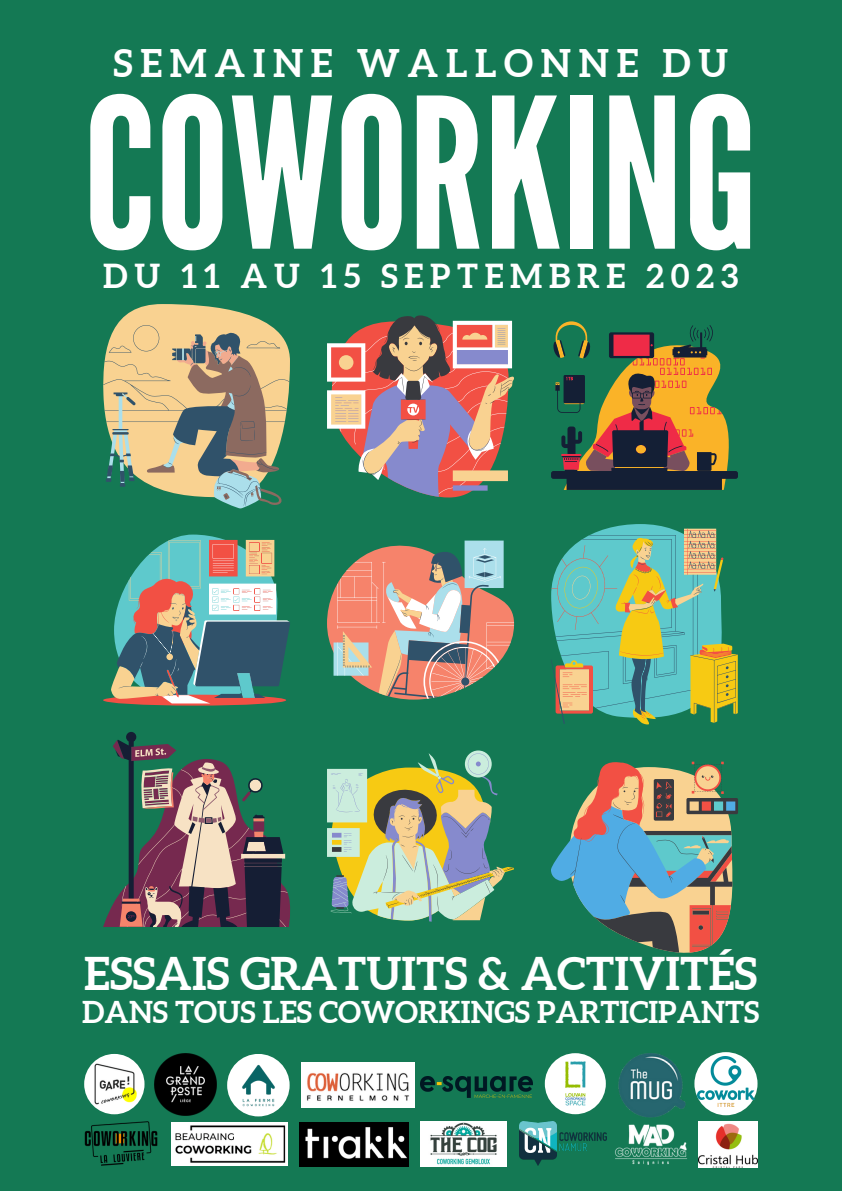
<style>
.page{position:relative;width:842px;height:1191px;background:#fff}
.page>*{position:absolute;margin:0;border:0;box-sizing:border-box;transform-origin:0 0}
.t1{font:208.3px "League Gothic";color:#fff}
.t2{font:700 45.1px "Aleo";color:#fff}
.t3{font:700 38.1px "Aleo";letter-spacing:.2em;color:#fff}
.t4{font:700 33.1px "Aleo";letter-spacing:.2em;color:#fff}
.t5{font:700 30.1px "Aleo";color:#fff}
</style>
<div class="page">
<div style="left:0;top:0;width:842px;height:1190px;background:#147954"></div>
<svg style="left:327px;top:315px;width:187px;height:182px"></svg>
<svg style="left:103px;top:534px;width:187px;height:171px"></svg>
<svg style="left:551px;top:524px;width:187px;height:201px"></svg>
<svg style="left:327px;top:750px;width:187px;height:171px"></svg>
<svg style="left:327px;top:540px;width:187px;height:159px"></svg>
<svg style="left:103px;top:304px;width:187px;height:204px"></svg>
<svg style="left:551px;top:761px;width:187px;height:191px"></svg>
<svg style="left:551px;top:321px;width:187px;height:169px"></svg>
<svg style="left:103px;top:732px;width:187px;height:194px"></svg>
<img style="left:302px;top:1062px;width:112px;height:45px">
<img style="left:172px;top:1122px;width:116px;height:43px">
<img style="left:300px;top:1122px;width:109px;height:44px">
<div style="left:227px;top:1053px;width:63px;height:63px;background:#fff;border-radius:50%"></div>
<img style="left:239px;top:1060px;width:36px;height:47px">
<img style="left:154px;top:1053px;width:63px;height:63px">
<img style="left:84px;top:1121px;width:74px;height:44px">
<img style="left:84px;top:1053px;width:61px;height:61px;border-radius:50%">
<div style="left:545px;top:1053px;width:61px;height:61px;background:#fff;border-radius:50%"></div>
<img style="left:560px;top:1056px;width:30px;height:50px">
<img style="left:615px;top:1053px;width:72px;height:112px">
<img style="left:421px;top:1121px;width:86px;height:45px">
<svg style="left:694px;top:1051px;width:63px;height:64px"></svg>
<img style="left:697px;top:1056px;width:58px;height:50px">
<img style="left:519px;top:1121px;width:88px;height:44px">
<img style="left:421px;top:1076px;width:112px;height:21px">
<img style="left:699px;top:1121px;width:58px;height:46px">
<p class="t3" style="left:114px;top:41px;width:616px">SEMAINE WALLONNE DU</p>
<p class="t1" style="left:83px;top:54px;width:676px">COWORKING</p>
<p class="t4" style="left:103px;top:256px;width:637px">DU 11 AU 15 SEPTEMBRE 2023</p>
<p class="t2" style="left:84px;top:948px;width:675px">ESSAIS GRATUITS &amp; ACTIVITÉS</p>
<p class="t5" style="left:82px;top:995px;width:679px">DANS TOUS LES COWORKINGS PARTICIPANTS</p>
</div>
